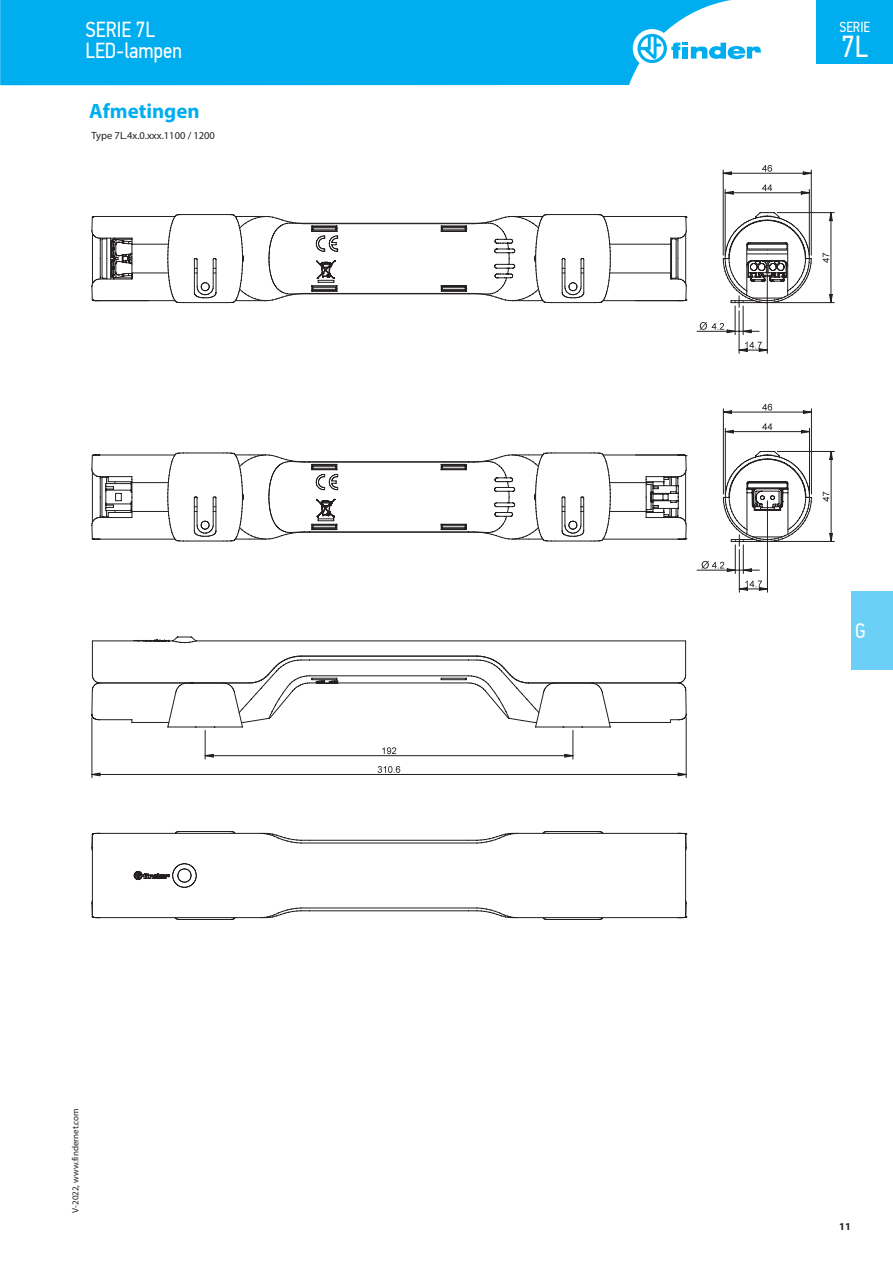
<style>
.page{position:relative;width:893px;height:1263px;background:#fff}
.page>*{position:absolute;margin:0;border:0;box-sizing:border-box;transform-origin:0 0}
.t1{font:30.3px "PF Din Text Cond Pro";color:#fff}
.t2{font:21.75px/21px "PF Din Text Cond Pro";color:#fff}
.t3{font:21px "PF Din Text Cond Pro";color:#fff}
.t4{font:700 20.85px "Myriad Pro";color:#00aeef}
.t5{font:14.55px "PF Din Text Cond Pro";color:#fff}
.t6{font:10.5px "Myriad Pro";color:#231f20}
.t7{font:700 10.5px "Myriad Pro";color:#231f20}
.t8{font:9px "Myriad Pro";color:#231f20}
</style>
<div class="page">
<svg style="left:91px;top:214px;width:596px;height:89px"></svg>
<hr style="left:723px;top:170px;width:1px;height:85px;background:#231f20">
<hr style="left:811px;top:170px;width:1px;height:85px;background:#231f20">
<svg style="left:762px;top:165px;width:10px;height:7px"></svg>
<svg style="left:723px;top:172px;width:8px;height:3px"></svg>
<svg style="left:803px;top:172px;width:8px;height:3px"></svg>
<hr style="left:723px;top:173px;width:88px;height:1px;background:#231f20">
<hr style="left:777px;top:212px;width:57px;height:1px;background:#231f20">
<hr style="left:770px;top:302px;width:64px;height:1px;background:#231f20">
<svg style="left:823px;top:253px;width:6px;height:10px"></svg>
<svg style="left:829px;top:212px;width:2px;height:9px"></svg>
<svg style="left:829px;top:294px;width:2px;height:9px"></svg>
<hr style="left:831px;top:213px;width:1px;height:90px;background:#231f20">
<hr style="left:725px;top:189px;width:1px;height:66px;background:#231f20">
<hr style="left:809px;top:189px;width:1px;height:66px;background:#231f20">
<svg style="left:762px;top:184px;width:10px;height:7px"></svg>
<svg style="left:725px;top:191px;width:8px;height:3px"></svg>
<svg style="left:801px;top:191px;width:8px;height:3px"></svg>
<hr style="left:725px;top:192px;width:84px;height:1px;background:#231f20">
<hr style="left:695px;top:293px;width:1px;height:60px;background:#231f20">
<svg style="left:700px;top:212px;width:112px;height:123px"></svg>
<hr style="left:697px;top:331px;width:62px;height:1px;background:#231f20">
<hr style="left:767px;top:262px;width:1px;height:91px;background:#231f20">
<hr style="left:739px;top:311px;width:1px;height:42px;background:#231f20">
<svg style="left:739px;top:342px;width:28px;height:10px"></svg>
<svg style="left:91px;top:453px;width:596px;height:89px"></svg>
<hr style="left:723px;top:409px;width:1px;height:85px;background:#231f20">
<hr style="left:811px;top:409px;width:1px;height:85px;background:#231f20">
<svg style="left:762px;top:404px;width:10px;height:6px"></svg>
<svg style="left:723px;top:411px;width:9px;height:3px"></svg>
<svg style="left:803px;top:411px;width:9px;height:3px"></svg>
<hr style="left:723px;top:412px;width:88px;height:1px;background:#231f20">
<hr style="left:777px;top:451px;width:57px;height:1px;background:#231f20">
<hr style="left:770px;top:541px;width:64px;height:1px;background:#231f20">
<svg style="left:823px;top:492px;width:6px;height:10px"></svg>
<svg style="left:829px;top:452px;width:4px;height:8px"></svg>
<svg style="left:829px;top:533px;width:4px;height:8px"></svg>
<hr style="left:831px;top:451px;width:1px;height:90px;background:#231f20">
<hr style="left:725px;top:428px;width:1px;height:66px;background:#231f20">
<hr style="left:809px;top:428px;width:1px;height:66px;background:#231f20">
<svg style="left:762px;top:423px;width:10px;height:7px"></svg>
<svg style="left:725px;top:430px;width:8px;height:3px"></svg>
<svg style="left:801px;top:430px;width:8px;height:3px"></svg>
<hr style="left:725px;top:431px;width:84px;height:1px;background:#231f20">
<svg style="left:702px;top:451px;width:110px;height:122px"></svg>
<hr style="left:697px;top:570px;width:62px;height:1px;background:#231f20">
<hr style="left:767px;top:501px;width:1px;height:91px;background:#231f20">
<hr style="left:739px;top:549px;width:1px;height:43px;background:#231f20">
<svg style="left:739px;top:580px;width:28px;height:10px"></svg>
<svg style="left:91px;top:831px;width:596px;height:89px"></svg>
<svg style="left:134px;top:863px;width:63px;height:25px"></svg>
<svg style="left:255px;top:908px;width:268px;height:11px"></svg>
<svg style="left:92px;top:901px;width:8px;height:17px"></svg>
<svg style="left:678px;top:833px;width:8px;height:17px"></svg>
<hr style="left:685px;top:850px;width:1px;height:51px;background:#231f20">
<hr style="left:92px;top:850px;width:1px;height:51px;background:#231f20">
<svg style="left:91px;top:636px;width:596px;height:123px"></svg>
<hr style="left:205px;top:755px;width:368px;height:1px;background:#231f20">
<hr style="left:92px;top:718px;width:1px;height:60px;background:#231f20">
<hr style="left:686px;top:718px;width:1px;height:60px;background:#231f20">
<svg style="left:378px;top:766px;width:22px;height:7px"></svg>
<svg style="left:92px;top:773px;width:8px;height:3px"></svg>
<svg style="left:678px;top:773px;width:8px;height:3px"></svg>
<hr style="left:92px;top:774px;width:594px;height:1px;background:#231f20">
<div style="left:851px;top:591px;width:42px;height:79px;background:#6bcff6"></div>
<div style="left:0;top:0;width:731px;height:85px;background:#00aeef"></div>
<div style="left:633px;top:29px;width:38px;height:39px;background:#fff;border-radius:50%"></div>
<svg style="left:637px;top:34px;width:124px;height:29px"></svg>
<div style="left:816px;top:0;width:77px;height:64px;background:#00aeef"></div>
<h2 class="t2" style="left:85px;top:19px;width:98px">SERIE 7L<br>LED-lampen</h2>
<h3 class="t4" style="left:89px;top:98px;width:112px">Afmetingen</h3>
<p class="t6" style="left:91px;top:129px;width:125px">Type 7L.4x.0.xxx.1100 / 1200</p>
<p class="t8" style="left:70px;top:1213px;width:106px;rotate:-90deg">V-2022, www.findernet.com</p>
<h3 class="t5" style="left:839px;top:19px;width:32px">SERIE</h3>
<h1 class="t1" style="left:841px;top:28px;width:28px">7L</h1>
<h3 class="t3" style="left:855px;top:619px;width:12px">G</h3>
<p class="t7" style="left:839px;top:1219px;width:13px">11</p>
</div>
